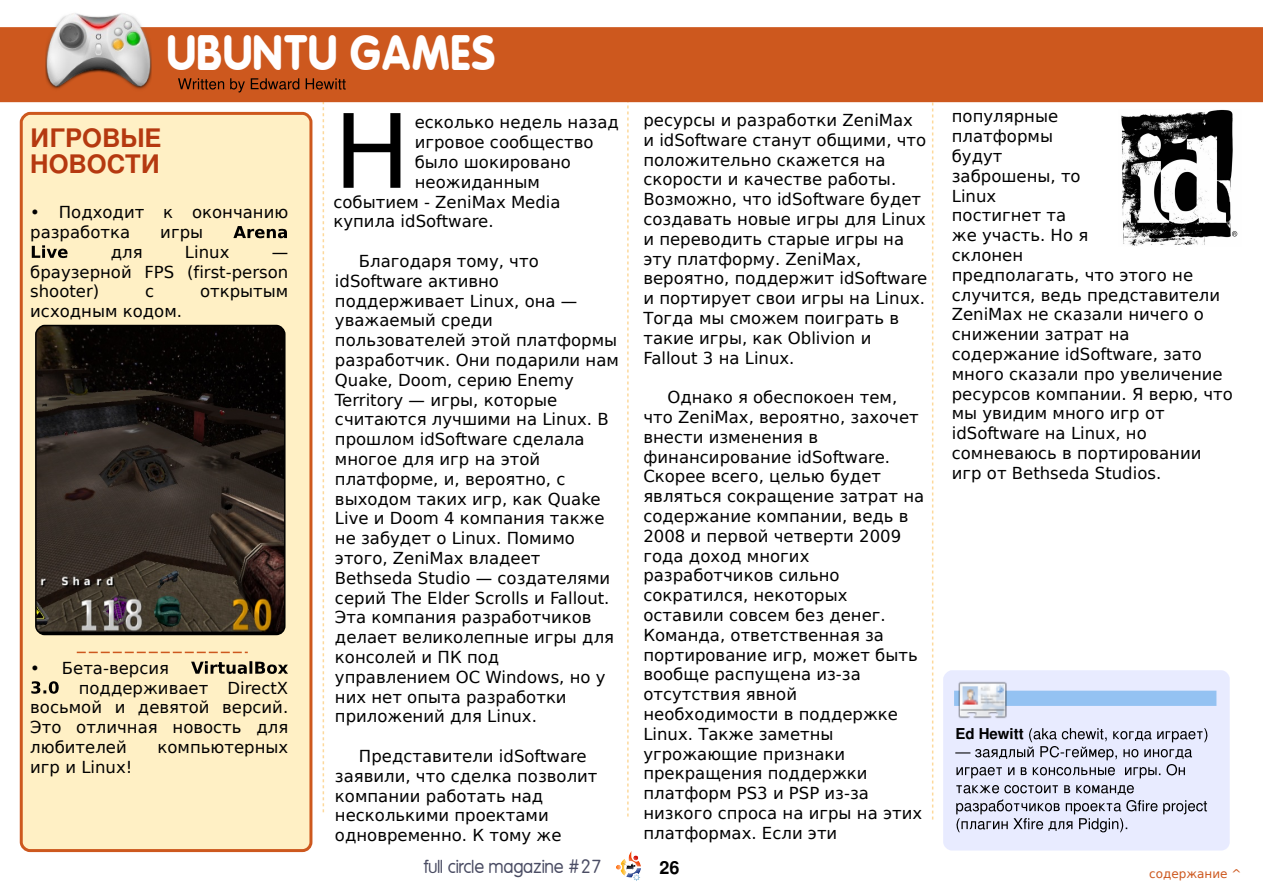
<style>
.page{position:relative;width:1263px;height:893px;background:#fff}
.page>*{position:absolute;margin:0;border:0;box-sizing:border-box;transform-origin:0 0}
.t1{font:102.45px "DejaVu Sans";color:#000}
.t2{font:700 46.5px "Mg Open Modata";color:#fff;scale:.9 1}
.t3{font:700 25.5px/25.5px "Free Sans";color:#b53910}
.t4{font:18px "Mg Open Modata";color:#4a4c63}
.t5{font:700 18px "Free Sans";color:#000}
.t6{font:16.5px/19.8px "DejaVu Sans";color:#000}
.t7{font:700 15px "Free Sans";color:#000}
.t8{font:12px "DejaVu Sans";color:#cd581e}
</style>
<div class="page">
<svg style="left:627px;top:102px;width:2px;height:714px"></svg>
<svg style="left:932px;top:102px;width:1px;height:717px"></svg>
<img style="left:616px;top:851px;width:25px;height:30px">
<div style="left:19px;top:111px;width:294px;height:742px;background:#fff0c5"></div>
<div style="left:0;top:27px;width:1263px;height:75px;background:#cd581e"></div>
<svg style="left:178px;top:78px;width:46px;height:12px"></svg>
<svg style="left:230px;top:78px;width:15px;height:15px"></svg>
<svg style="left:251px;top:78px;width:48px;height:12px"></svg>
<svg style="left:306px;top:78px;width:40px;height:734px"></svg>
<img style="left:45px;top:13px;width:107px;height:90px">
<svg style="left:233px;top:226px;width:54px;height:12px"></svg>
<svg style="left:32px;top:245px;width:36px;height:13px"></svg>
<svg style="left:191px;top:661px;width:97px;height:13px"></svg>
<svg style="left:31px;top:681px;width:28px;height:13px"></svg>
<div style="left:943px;top:670px;width:287px;height:180px;background:#e8ebff"></div>
<svg style="left:955px;top:728px;width:252px;height:50px;background:#c6c9da"></svg>
<svg style="left:1163px;top:800px;width:44px;height:14px"></svg>
<svg style="left:956px;top:785px;width:201px;height:47px;background:#bec1d1"></svg>
<div style="left:954px;top:691px;width:262px;height:15px;background:#94c2f2"></div>
<img style="left:958px;top:674px;width:48px;height:48px">
<svg style="left:34px;top:324px;width:252px;height:312px;background:#2d2620"></svg>
<svg style="left:77px;top:652px;width:171px;height:1px"></svg>
<img style="left:1121px;top:109px;width:117px;height:137px">
<h2 class="t2" style="left:168px;top:26px;width:368px">UBUNTU GAMES</h2>
<h3 class="t3" style="left:30px;top:127px;width:133px">ИГРОВЫЕ<br>НОВОСТИ</h3>
<p class="t6" style="left:30px;top:203px;width:259px">• Подходит к окончанию разработка</p>
<p class="t6" style="left:160px;top:222px;width:44px">игры</p>
<p class="t6" style="left:111px;top:242px;width:33px">для</p>
<p class="t6" style="left:185px;top:242px;width:46px">Linux</p>
<p class="t6" style="left:30px;top:242px;width:260px;text-align:justify;text-indent:242px">— браузерной FPS (first-person shooter)</p>
<p class="t6" style="left:145px;top:282px;width:11px">с</p>
<p class="t6" style="left:200px;top:282px;width:90px">открытым</p>
<p class="t6" style="left:30px;top:302px;width:153px">исходным кодом.</p>
<p class="t6" style="left:30px;top:658px;width:140px">• Бета-версия</p>
<p class="t6" style="left:79px;top:678px;width:211px">поддерживает DirectX</p>
<p class="t6" style="left:30px;top:698px;width:259px">восьмой и девятой версий.</p>
<p class="t6" style="left:30px;top:717px;width:259px">Это отличная новость для</p>
<p class="t6" style="left:30px;top:737px;width:98px">любителей</p>
<p class="t6" style="left:158px;top:737px;width:132px">компьютерных</p>
<p class="t6" style="left:30px;top:757px;width:104px">игр и Linux!</p>
<h1 class="t1" style="left:333px;top:93px;width:78px">Н</h1>
<p class="t6" style="left:415px;top:113px;width:206px">есколько недель назад</p>
<p class="t6" style="left:415px;top:133px;width:180px">игровое сообщество</p>
<p class="t6" style="left:415px;top:152px;width:158px">было шокировано</p>
<p class="t6" style="left:415px;top:172px;width:127px">неожиданным</p>
<p class="t6" style="left:333px;top:192px;width:229px">событием - ZeniMax Media</p>
<p class="t6" style="left:333px;top:212px;width:162px">купила idSoftware.</p>
<p class="t6" style="left:335px;top:251px;width:285px;text-indent:24px">Благодаря тому, что idSoftware активно поддерживает Linux, она — уважаемый среди пользователей этой платформы разработчик. Они подарили нам<br>Quake, Doom, серию Enemy<br>Territory — игры, которые считаются лучшими на Linux. В прошлом idSoftware сделала многое для игр на этой платформе, и, вероятно, с выходом таких игр, как Quake<br>Live и Doom 4 компания также не забудет о Linux. Помимо этого, ZeniMax владеет<br>Bethseda Studio — создателями серий The Elder Scrolls и Fallout.<br>Эта компания разработчиков делает великолепные игры для консолей и ПК под управлением ОС Windows, но у них нет опыта разработки приложений для Linux.</p>
<p class="t6" style="left:335px;top:746px;width:264px;text-indent:24px">Представители idSoftware заявили, что сделка позволит компании работать над несколькими проектами одновременно. К тому же</p>
<p class="t6" style="left:643px;top:110px;width:285px">ресурсы и разработки ZeniMax и idSoftware станут общими, что положительно скажется на скорости и качестве работы.<br>Возможно, что idSoftware будет создавать новые игры для Linux и переводить старые игры на эту платформу. ZeniMax, вероятно, поддержит idSoftware и портирует свои игры на Linux.<br>Тогда мы сможем поиграть в такие игры, как Oblivion и<br>Fallout 3 на Linux.</p>
<p class="t6" style="left:643px;top:387px;width:282px;text-indent:24px">Однако я обеспокоен тем, что ZeniMax, вероятно, захочет внести изменения в финансирование idSoftware.<br>Скорее всего, целью будет являться сокращение затрат на содержание компании, ведь в<br>2008 и первой четверти 2009 года доход многих разработчиков сильно сократился, некоторых оставили совсем без денег.<br>Команда, ответственная за портирование игр, может быть вообще распущена из-за отсутствия явной необходимости в поддержке<br>Linux. Также заметны угрожающие признаки прекращения поддержки платформ PS3 и PSP из-за низкого спроса на игры на этих платформах. Если эти</p>
<p class="t6" style="left:952px;top:107px;width:283px">популярные<br>платформы<br>будут<br>заброшены, то<br>Linux<br>постигнет та<br>же участь. Но я<br>склонен<br>предполагать, что этого не случится, ведь представители<br>ZeniMax не сказали ничего о снижении затрат на содержание idSoftware, зато много сказали про увеличение ресурсов компании. Я верю, что мы увидим много игр от idSoftware на Linux, но сомневаюсь в портировании игр от Bethseda Studios.</p>
<p class="t7" style="left:955px;top:726px;width:70px">Ed Hewitt</p>
<p class="t4" style="left:424px;top:857px;width:180px">full circle magazine #27</p>
<p class="t5" style="left:660px;top:858px;width:22px">26</p>
<p class="t8" style="left:1149px;top:867px;width:94px">содержание ^</p>
</div>
